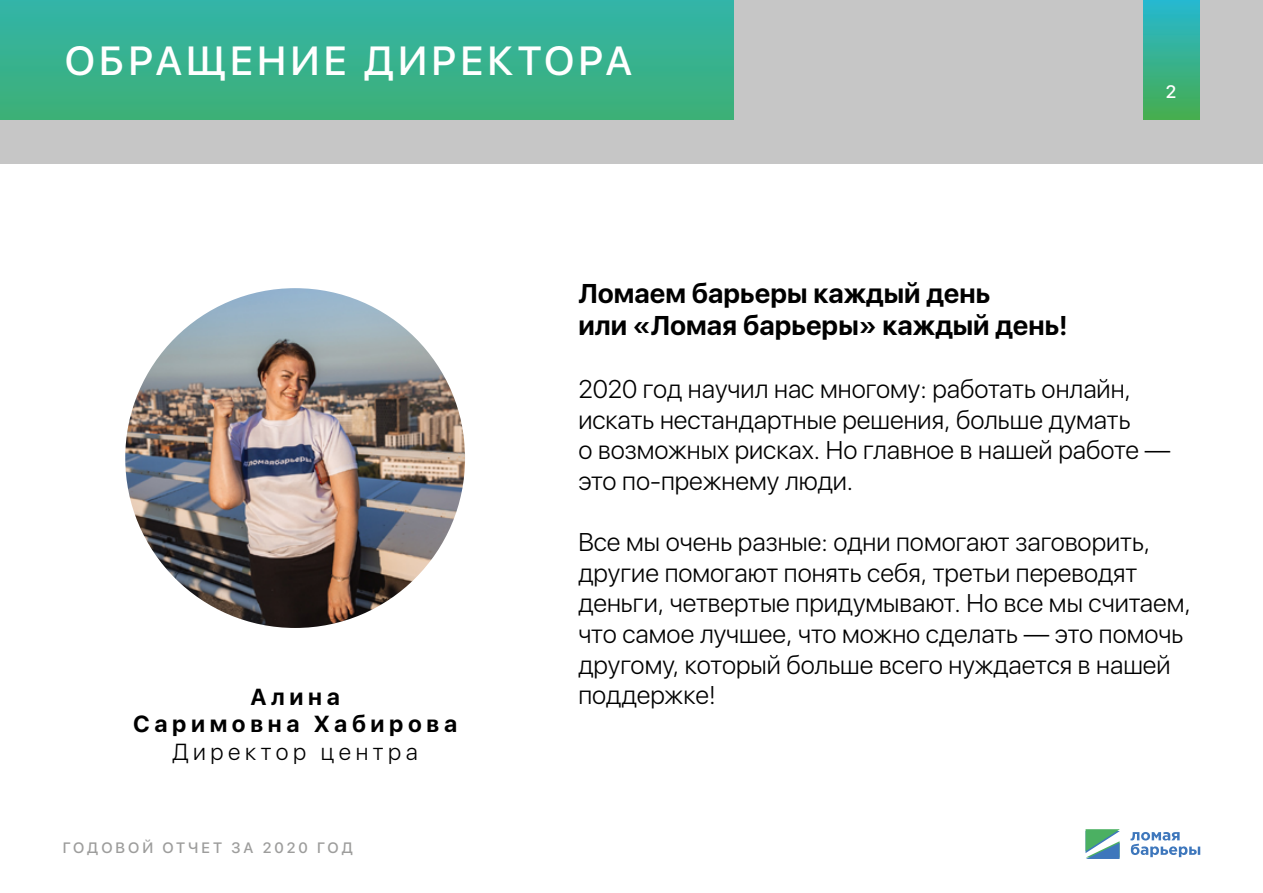
<style>
.page{position:relative;width:1263px;height:893px;background:#fff}
.page>*{position:absolute;margin:0;border:0;box-sizing:border-box;transform-origin:0 0}
.t1{font:500 40.5px "SFUI Display";letter-spacing:.1em;color:#fff}
.t2{font:700 27px/32.4px "SFUI Display";color:#000}
.t3{font:300 25.5px/30.6px "SFUI Display";color:#000}
.t4{font:700 23.1px "SFUI Display";letter-spacing:.2em;color:#000}
.t5{font:300 23.1px "SFUI Display";letter-spacing:.2em;color:#000}
.t6{font:500 18px "SFUI Display";color:#fff}
.t7{font:500 15px "SFUI Display";letter-spacing:.2em;color:#9d9d9c}
</style>
<div class="page">
<div style="left:0;top:0;width:1263px;height:164px;background:#c6c6c6"></div>
<div style="left:0;top:0;width:733px;height:119px;background:linear-gradient(to bottom,#32b4a8,#3db076)"></div>
<div style="left:1143px;top:0;width:56px;height:119px;background:linear-gradient(to bottom,#26b8d1,#47ad4e)"></div>
<svg style="left:1130px;top:832px;width:70px;height:25px"></svg>
<svg style="left:1085px;top:829px;width:34px;height:30px"></svg>
<img style="left:125px;top:288px;width:340px;height:340px;border-radius:170px">
<h1 class="t1" style="left:65px;top:33px;width:569px">ОБРАЩЕНИЕ ДИРЕКТОРА</h1>
<p class="t6" style="left:1166px;top:79px;width:12px">2</p>
<p class="t2" style="left:578px;top:277px;width:491px">Ломаем барьеры каждый день<br>или «Ломая барьеры» каждый день!</p>
<p class="t3" style="left:578px;top:375px;width:593px">2020 год научил нас многому: работать онлайн, искать нестандартные решения, больше думать<br>о возможных рисках. Но главное в нашей работе — это по-прежнему люди.</p>
<p class="t3" style="left:578px;top:528px;width:614px">Все мы очень разные: одни помогают заговорить, другие помогают понять себя, третьи переводят деньги, четвертые придумывают. Но все мы считаем, что самое лучшее, что можно сделать — это помочь другому, который больше всего нуждается в нашей</p>
<p class="t4" style="left:250px;top:683px;width:91px">Алина</p>
<p class="t3" style="left:578px;top:681px;width:139px">поддержке!</p>
<p class="t4" style="left:133px;top:711px;width:326px">Саримовна Хабирова</p>
<p class="t5" style="left:172px;top:736px;width:247px">Директор центра</p>
<p class="t7" style="left:63px;top:837px;width:292px">ГОДОВОЙ ОТЧЕТ ЗА 2020 ГОД</p>
</div>
